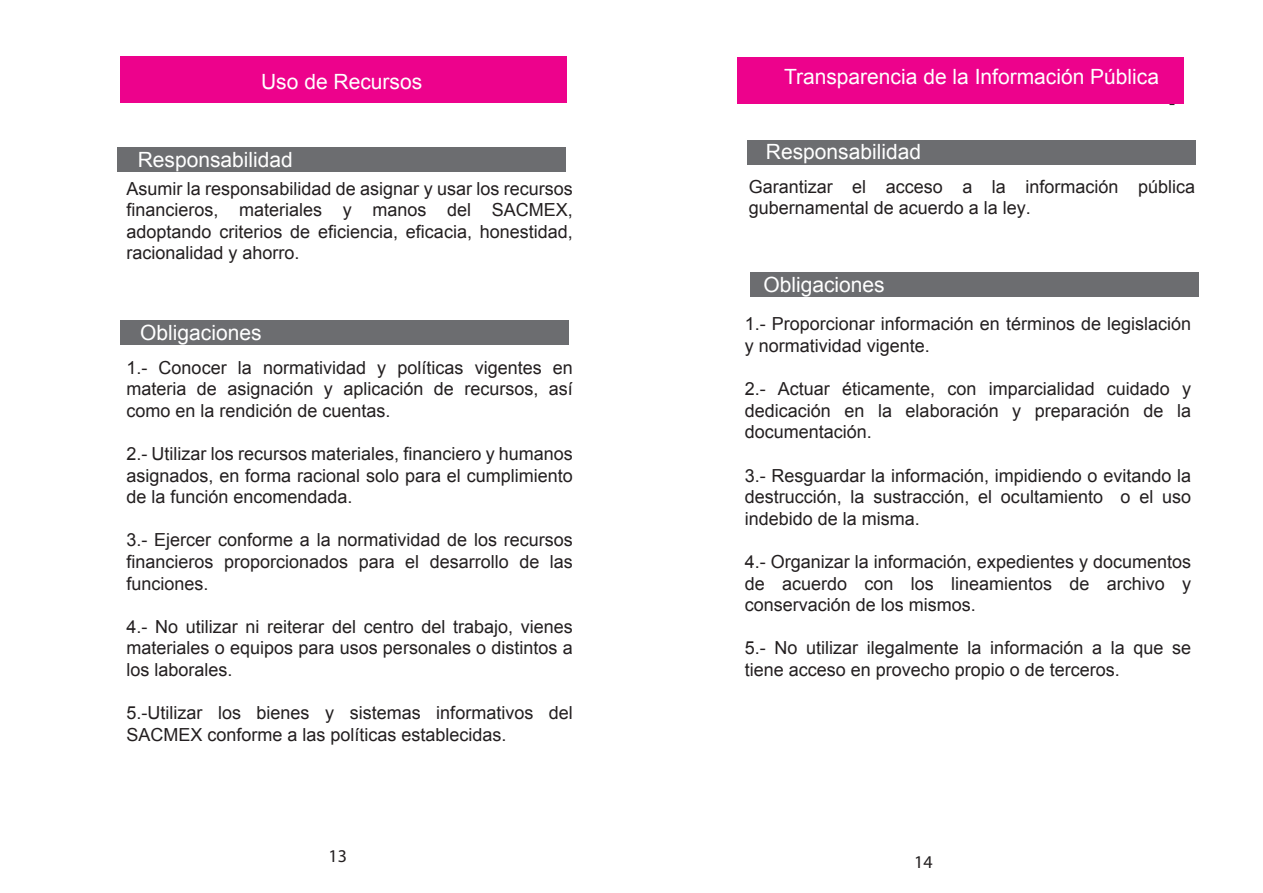
<style>
.page{position:relative;width:1263px;height:893px;background:#fff}
.page>*{position:absolute;margin:0;border:0;box-sizing:border-box;transform-origin:0 0}
.t1{font:21px "Arial";color:#fff}
.t2{font:18px/21.6px "Arial";color:#231f20;text-align:justify}
.t3{font:18px "Myriad Pro";color:#231f20}
</style>
<div class="page">
<div style="left:750px;top:272px;width:448px;height:25px;background:#6c6d70"></div>
<div style="left:748px;top:140px;width:448px;height:25px;background:#6c6d70"></div>
<div style="left:120px;top:320px;width:449px;height:24px;background:#6c6d70"></div>
<div style="left:117px;top:147px;width:449px;height:25px;background:#6c6d70"></div>
<div style="left:120px;top:56px;width:447px;height:46px;background:#ed028c"></div>
<div style="left:737px;top:57px;width:447px;height:47px;background:#ed028c"></div>
<p class="t1" style="left:261px;top:68px;width:163px">Uso de Recursos</p>
<p class="t1" style="left:138px;top:146px;width:157px">Responsabilidad</p>
<p class="t2" style="left:126px;top:178px;width:448px">Asumir la responsabilidad de asignar y usar los recursos financieros, materiales y manos del SACMEX, adoptando criterios de eficiencia, eficacia, honestidad, racionalidad y ahorro.</p>
<p class="t1" style="left:140px;top:319px;width:123px">Obligaciones</p>
<p class="t2" style="left:126px;top:357px;width:448px">1.- Conocer la normatividad y políticas vigentes en materia de asignación y aplicación de recursos, así como en la rendición de cuentas.</p>
<p class="t2" style="left:126px;top:443px;width:448px">2.- Utilizar los recursos materiales, financiero y humanos asignados, en forma racional solo para el cumplimiento de la función encomendada.</p>
<p class="t2" style="left:126px;top:529px;width:448px">3.- Ejercer conforme a la normatividad de los recursos financieros proporcionados para el desarrollo de las funciones.</p>
<p class="t2" style="left:126px;top:616px;width:448px">4.- No utilizar ni reiterar del centro del trabajo, vienes materiales o equipos para usos personales o distintos a los laborales.</p>
<p class="t2" style="left:126px;top:702px;width:448px">5.-Utilizar los bienes y sistemas informativos del<br>SACMEX conforme a las políticas establecidas.</p>
<p class="t3" style="left:329px;top:845px;width:20px">13</p>
<p class="t1" style="left:784px;top:63px;width:377px">Transparencia de la Información Pública</p>
<p class="t2" style="left:1169px;top:92px;width:7px">-</p>
<p class="t1" style="left:766px;top:138px;width:157px">Responsabilidad</p>
<p class="t2" style="left:749px;top:176px;width:448px">Garantizar el acceso a la información pública gubernamental de acuerdo a la ley.</p>
<p class="t1" style="left:763px;top:271px;width:123px">Obligaciones</p>
<p class="t2" style="left:745px;top:313px;width:448px">1.- Proporcionar información en términos de legislación y normatividad vigente.</p>
<p class="t2" style="left:745px;top:378px;width:448px">2.- Actuar éticamente, con imparcialidad cuidado y dedicación en la elaboración y preparación de la documentación.</p>
<p class="t2" style="left:745px;top:465px;width:448px">3.- Resguardar la información, impidiendo o evitando la destrucción, la sustracción, el ocultamiento o el uso indebido de la misma.</p>
<p class="t2" style="left:745px;top:551px;width:448px">4.- Organizar la información, expedientes y documentos de acuerdo con los lineamientos de archivo y conservación de los mismos.</p>
<p class="t2" style="left:745px;top:637px;width:448px">5.- No utilizar ilegalmente la información a la que se tiene acceso en provecho propio o de terceros.</p>
<p class="t3" style="left:914px;top:851px;width:20px">14</p>
</div>
